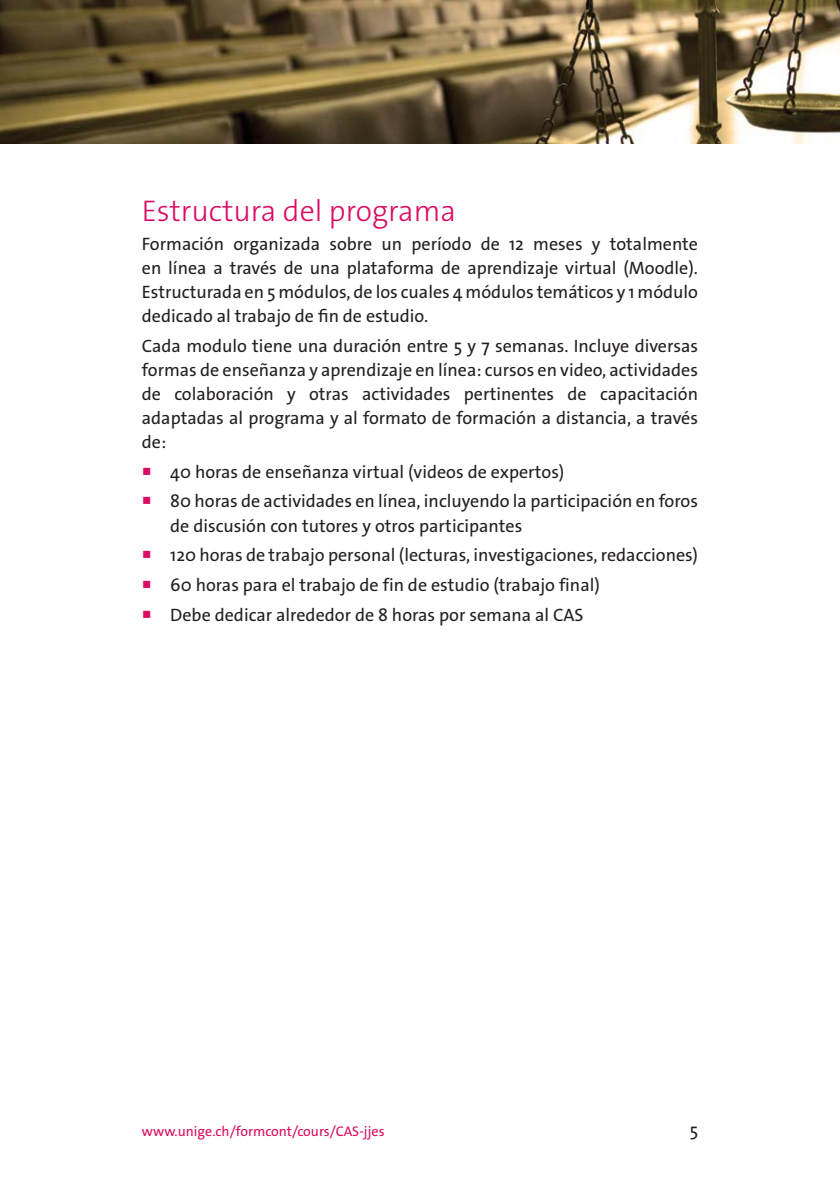
<style>
.page{position:relative;width:840px;height:1191px;background:#fff}
.page>*{position:absolute;margin:0;border:0;box-sizing:border-box;transform-origin:0 0}
.texte{font:300 30px "The Sans Os F";color:#db0a62}
.texte-2{font:18px/24px "The Sans Os F";color:#231f20;text-align:justify}
.retrait5{font:18px/24px "The Sans Os F";color:#231f20}
.t1{font:14px "The Sans Os F";color:#db0a62}
.s1{color:#db0a62}
</style>
<div class="page">
<img style="left:0;top:0;width:839px;height:144px">
<p class="texte" style="left:142px;top:191px;width:315px">Estructura del programa</p>
<p class="texte-2" style="left:142px;top:232px;width:557px">Formación organizada sobre un período de 12 meses y totalmente en línea a través de una plataforma de aprendizaje virtual (Moodle).<br>Estructurada en 5 módulos, de los cuales 4 módulos temáticos y 1 módulo dedicado al trabajo de fin de estudio.</p>
<p class="texte-2" style="left:142px;top:334px;width:557px">Cada modulo tiene una duración entre 5 y 7 semanas. Incluye diversas formas de enseñanza y aprendizaje en línea: cursos en video, actividades de colaboración y otras actividades pertinentes de capacitación adaptadas al programa y al formato de formación a distancia, a través de:</p>
<p class="retrait5" style="left:142px;top:460px;width:423px"><span class="s1">○</span> 40 horas de enseñanza virtual (videos de expertos)</p>
<p class="retrait5" style="left:170px;top:489px;width:529px;text-indent:-28px"><span class="s1">○</span> 80 horas de actividades en línea, incluyendo la participación en foros de discusión con tutores y otros participantes</p>
<p class="retrait5" style="left:142px;top:543px;width:557px"><span class="s1">○</span> 120 horas de trabajo personal (lecturas, investigaciones, redacciones)</p>
<p class="retrait5" style="left:142px;top:573px;width:459px"><span class="s1">○</span> 60 horas para el trabajo de fin de estudio (trabajo final)</p>
<p class="retrait5" style="left:142px;top:602px;width:443px"><span class="s1">○</span> Debe dedicar alrededor de 8 horas por semana al CAS</p>
<p class="t1" style="left:142px;top:1122px;width:244px">www.unige.ch/formcont/cours/CAS-jjes</p>
<p class="texte-2" style="left:689px;top:1118px;width:10px">5</p>
</div>
